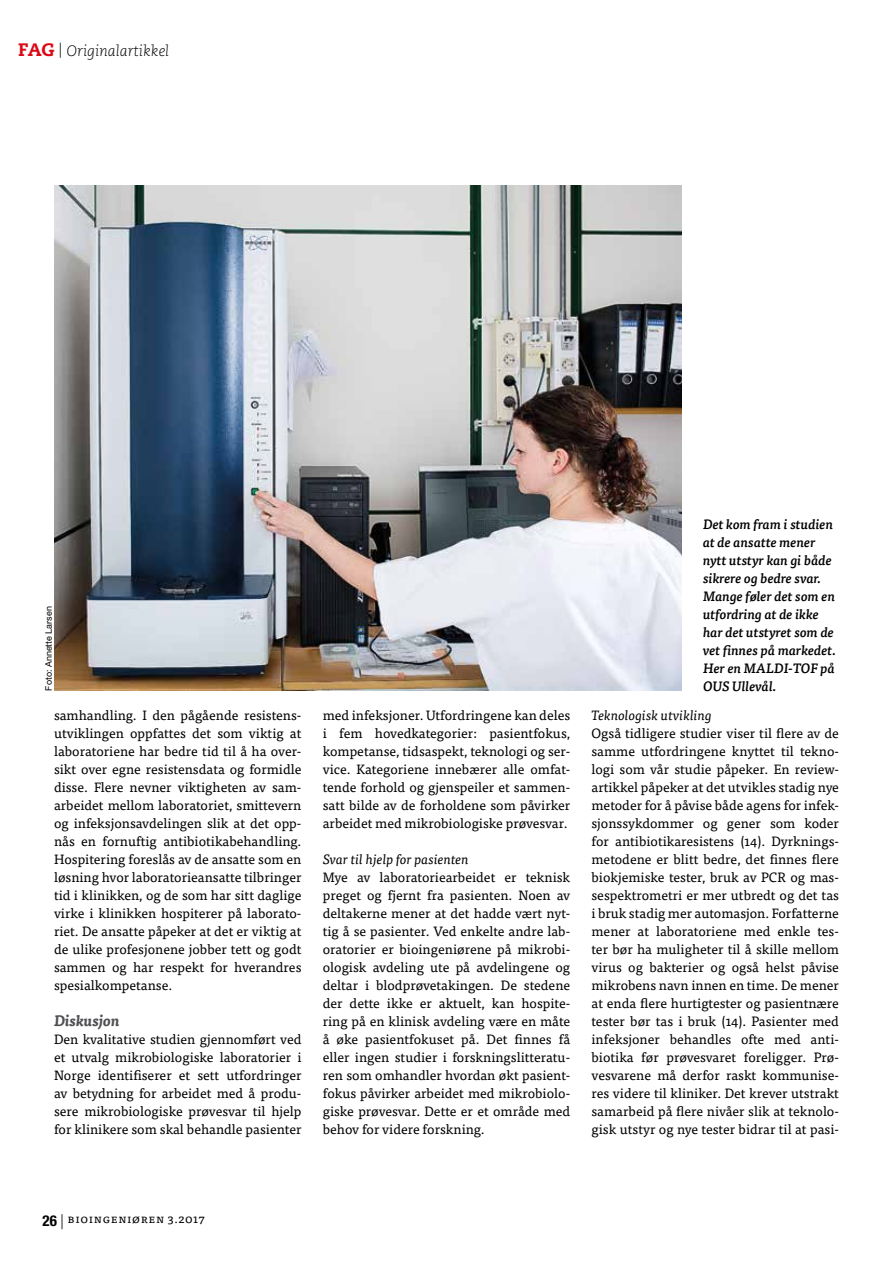
<style>
.page{position:relative;width:893px;height:1263px;background:#fff}
.page>*{position:absolute;margin:0;border:0;box-sizing:border-box;transform-origin:0 0}
.t1{font:italic 300 15px "Caecilia LT Std";color:#000}
.t2{font:italic 700 15px "Tisa Pro";color:#504f54}
.t3{font:13.5px/18px "Tisa Pro";color:#000;text-align:justify}
.t4{font:italic 500 13.5px/18px "Tisa Pro";color:#000}
.t5{font:italic 13.5px "Tisa Pro";color:#000}
.t6{font:12px "Tisa Pro";letter-spacing:.05em;color:#000}
.t7{font:9px "Helvetica Neue LT Pro";color:#000}
.s1{font-weight:800;font-style:normal;font-size:18px;color:#dc0714}
.s2{font-family:"Helvetica Neue LT Pro";font-weight:700;font-stretch:condensed;font-size:15px}
.s3{font-family:"Helvetica Neue LT Pro";font-weight:300;font-size:15px}
</style>
<div class="page">
<img style="left:54px;top:185px;width:628px;height:505px">
<p class="t1" style="left:18px;top:43px;width:153px"><span class="s1">FAG</span> | Originalartikkel</p>
<p class="t7" style="left:43px;top:691px;width:86px;rotate:-90deg">Foto: Annette Larsen</p>
<p class="t3" style="left:54px;top:705px;width:249px">samhandling. I den pågående resistens&shy;utviklingen oppfattes det som viktig at laboratoriene har bedre tid til å ha over&shy;sikt over egne resistensdata og formidle disse. Flere nevner viktigheten av sam&shy;arbeidet mellom laboratoriet, smittevern og infeksjonsavdelingen slik at det opp&shy;nås en fornuftig antibiotikabehandling.<br>Hospitering foreslås av de ansatte som en løsning hvor laboratorieansatte tilbringer tid i klinikken, og de som har sitt daglige virke i klinikken hospiterer på laborato&shy;riet. De ansatte påpeker at det er viktig at de ulike profesjonene jobber tett og godt sammen og har respekt for hverandres spesialkompetanse.</p>
<p class="t2" style="left:54px;top:1009px;width:67px">Diskusjon</p>
<p class="t3" style="left:54px;top:1029px;width:249px">Den kvalitative studien gjennomført ved et utvalg mikrobiologiske laboratorier i Norge identifiserer et sett utfordringer av betydning for arbeidet med å produ&shy;sere mikrobiologiske prøvesvar til hjelp for klinikere som skal behandle pasienter</p>
<p class="t3" style="left:323px;top:705px;width:249px">med infeksjoner. Utfordringene kan deles i fem hovedkategorier: pasientfokus, kompetanse, tidsaspekt, teknologi og ser&shy;vice. Kategoriene innebærer alle omfat&shy;tende forhold og gjenspeiler et sammen&shy;satt bilde av de forholdene som påvirker arbeidet med mikrobiologiske prøvesvar.</p>
<p class="t5" style="left:323px;top:849px;width:148px">Svar til hjelp for pasienten</p>
<p class="t3" style="left:323px;top:867px;width:249px">Mye av laboratoriearbeidet er teknisk preget og fjernt fra pasienten. Noen av deltakerne mener at det hadde vært nyt&shy;tig å se pasienter. Ved enkelte andre lab&shy;oratorier er bioingeniørene på mikrobi&shy;ologisk avdeling ute på avdelingene og deltar i blodprøvetakingen. De stedene der dette ikke er aktuelt, kan hospite&shy;ring på en klinisk avdeling være en måte å øke pasientfokuset på. Det finnes få eller ingen studier i forskningslitteratu&shy;ren som omhandler hvordan økt pasient&shy;fokus påvirker arbeidet med mikrobiolo&shy;giske prøvesvar. Dette er et område med behov for videre forskning.</p>
<p class="t4" style="left:703px;top:514px;width:134px">Det kom fram i studien at de ansatte mener nytt utstyr kan gi både sikrere og bedre svar.<br>Mange føler det som en utfordring at de ikke har det utstyret som de vet finnes på markedet.<br>Her en MALDI-TOF på</p>
<p class="t4" style="left:703px;top:676px;width:75px">OUS Ullevål.</p>
<p class="t5" style="left:591px;top:705px;width:122px">Teknologisk utvikling</p>
<p class="t3" style="left:591px;top:723px;width:249px">Også tidligere studier viser til flere av de samme utfordringene knyttet til tekno&shy;logi som vår studie påpeker. En review&shy;artikkel påpeker at det utvikles stadig nye metoder for å påvise både agens for infek&shy;sjonssykdommer og gener som koder for antibiotikaresistens (14). Dyrknings&shy;metodene er blitt bedre, det finnes flere biokjemiske tester, bruk av PCR og mas&shy;sespektrometri er mer utbredt og det tas i bruk stadig mer automasjon. Forfatterne mener at laboratoriene med enkle tes&shy;ter bør ha muligheter til å skille mellom virus og bakterier og også helst påvise mikrobens navn innen en time. De mener at enda flere hurtigtester og pasientnære tester bør tas i bruk (14). Pasienter med infeksjoner behandles ofte med anti&shy;biotika før prøvesvaret foreligger. Prø&shy;vesvarene må derfor raskt kommunise&shy;res videre til kliniker. Det krever utstrakt samarbeid på flere nivåer slik at teknolo&shy;gisk utstyr og nye tester bidrar til at pasi-</p>
<p class="t6" style="left:43px;top:1209px;width:164px"><span class="s2">26</span> <span class="s3">|</span> Bioingeniøren 3.2017</p>
</div>
